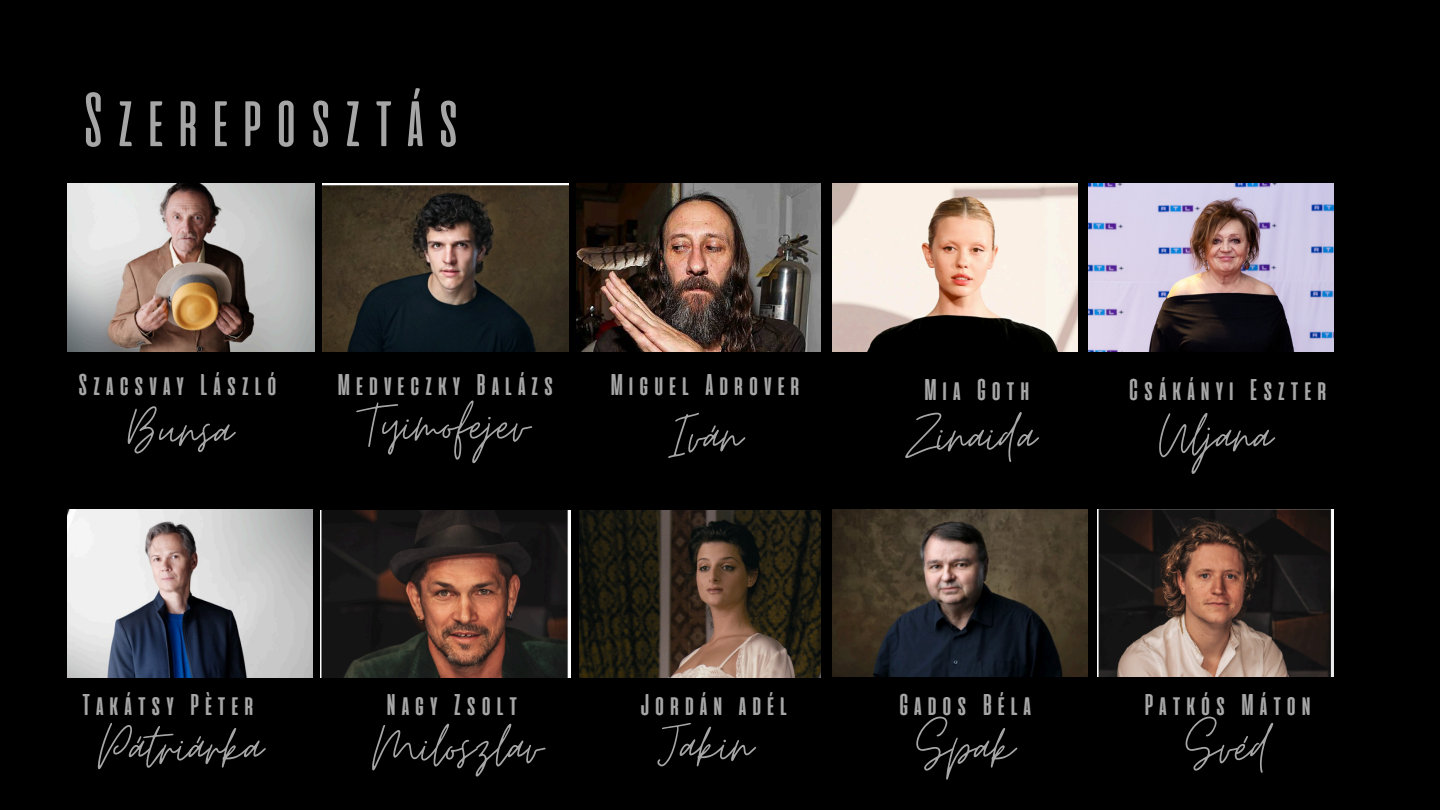
<style>
.page{position:relative;width:1440px;height:810px;background:#000}
.page>*{position:absolute;margin:0;border:0;box-sizing:border-box;transform-origin:0 0}
.t1{font:76px "Alienscows";color:#a6a6a6}
.t2{font:67px "Moon Time";color:#a6a6a6}
.t3{font:700 30px "Alienscows";color:#a6a6a6}
</style>
<div class="page">
<img style="left:577px;top:184px;width:244px;height:167px">
<img style="left:1089px;top:184px;width:245px;height:167px">
<img style="left:320px;top:510px;width:251px;height:167px">
<img style="left:68px;top:509px;width:245px;height:169px">
<img style="left:68px;top:184px;width:246px;height:168px">
<img style="left:322px;top:184px;width:247px;height:167px">
<img style="left:832px;top:509px;width:256px;height:167px">
<img style="left:1098px;top:509px;width:235px;height:167px">
<img style="left:580px;top:510px;width:241px;height:168px">
<img style="left:832px;top:184px;width:245px;height:167px">
<p class="t1" style="left:76px;top:75px;width:391px">Szereposztás</p>
<p class="t3" style="left:76px;top:367px;width:205px">Szacsvay László</p>
<p class="t3" style="left:921px;top:372px;width:112px">Mia Goth</p>
<p class="t3" style="left:1126px;top:372px;width:205px">Csákányi Eszter</p>
<p class="t3" style="left:335px;top:367px;width:223px">Medveczky Balázs</p>
<p class="t3" style="left:608px;top:367px;width:196px">Miguel Adrover</p>
<h2 class="t2" style="left:128px;top:390px;width:106px">Bunsa</h2>
<p class="t2" style="left:362px;top:384px;width:168px">Tyimofejev</p>
<p class="t2" style="left:668px;top:395px;width:75px">Iván</p>
<h2 class="t2" style="left:905px;top:395px;width:132px">Zinaida</h2>
<p class="t2" style="left:1159px;top:395px;width:114px">Uljana</p>
<p class="t3" style="left:384px;top:687px;width:137px">Nagy Zsolt</p>
<p class="t3" style="left:637px;top:687px;width:154px">Jordán adél</p>
<p class="t3" style="left:80px;top:687px;width:178px">Takátsy Pèter</p>
<p class="t3" style="left:896px;top:687px;width:139px">Gados Béla</p>
<h1 class="t3" style="left:1142px;top:687px;width:174px">Patkós Máton</h1>
<h2 class="t2" style="left:98px;top:706px;width:166px">Pátriárka</h2>
<h2 class="t2" style="left:372px;top:706px;width:172px">Miloszlav</h2>
<h2 class="t2" style="left:657px;top:705px;width:97px">Jakin</h2>
<p class="t2" style="left:916px;top:706px;width:99px">Spak</p>
<h2 class="t2" style="left:1186px;top:706px;width:86px">Svéd</h2>
</div>
